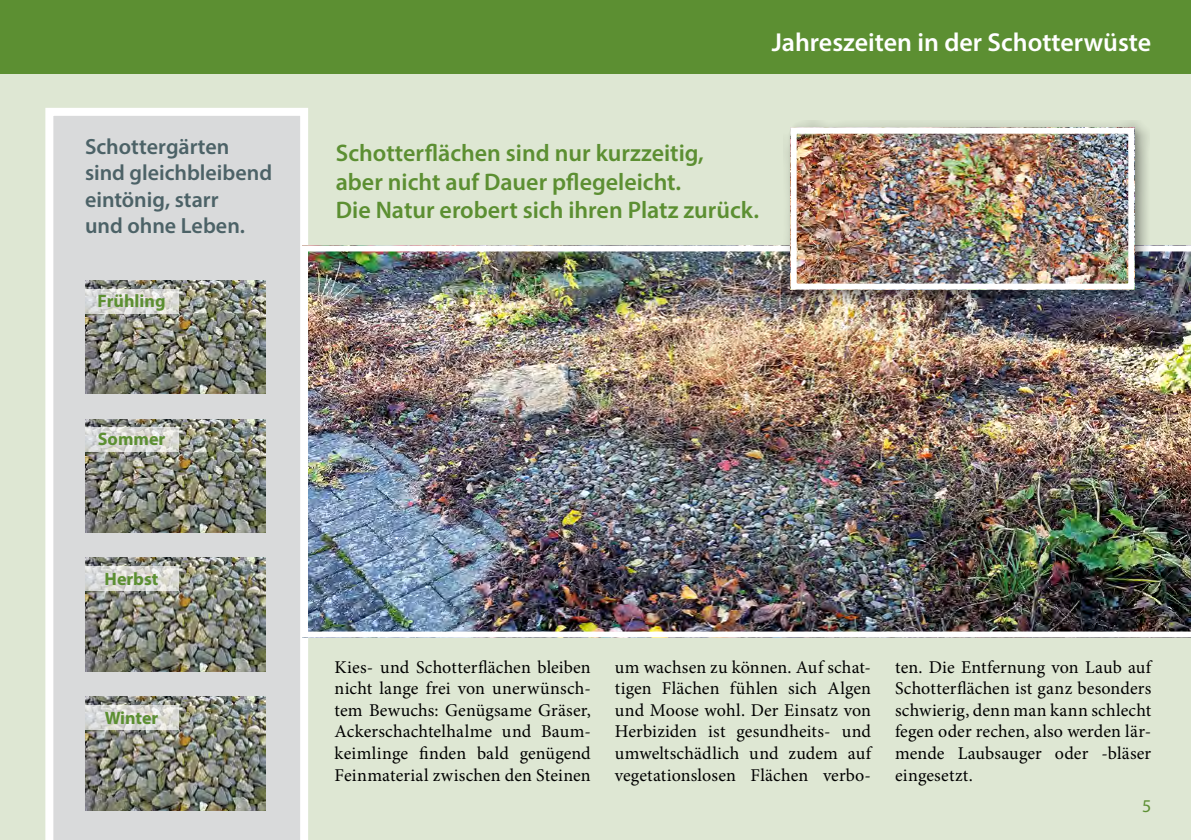
<style>
.page{position:relative;width:1191px;height:840px;background:#fff}
.page>*{position:absolute;margin:0;border:0;box-sizing:border-box;transform-origin:0 0}
.t1{font:600 26px "Myriad Pro";color:#fff}
.t2{font:600 24px/28.8px "Myriad Pro";color:#5c8f32}
.t3{font:600 22px/26.4px "Myriad Pro";color:#4c6267}
.t4{font:18px/21.6px "Minion Pro";letter-spacing:.005em;color:#000;text-align:justify}
.t5{font:700 18px "Myriad Pro";color:#5c8f32}
.t6{font:18px "Myriad Pro";color:#5c8f32}
</style>
<div class="page">
<div style="left:0;top:0;width:1191px;height:839px;background:#dee7d3"></div>
<div style="left:0;top:0;width:1191px;height:74px;background:#5c8f32"></div>
<svg style="left:45px;top:108px;width:263px;height:731px"></svg>
<img style="left:85px;top:280px;width:181px;height:113px">
<svg style="left:85px;top:289px;width:93px;height:24px"></svg>
<img style="left:85px;top:419px;width:181px;height:113px">
<svg style="left:85px;top:427px;width:93px;height:24px"></svg>
<img style="left:85px;top:557px;width:181px;height:113px">
<svg style="left:85px;top:566px;width:93px;height:24px"></svg>
<img style="left:85px;top:696px;width:181px;height:113px">
<svg style="left:85px;top:705px;width:93px;height:24px"></svg>
<img style="left:302px;top:245px;width:889px;height:392px">
<div style="left:783px;top:120px;width:366px;height:185px;background:#000;opacity:.5"></div>
<img style="left:797px;top:135px;width:330px;height:147px">
<div style="left:790px;top:128px;width:344px;height:161px;border:6px solid #fff"></div>
<p class="t3" style="left:85px;top:133px;width:189px">Schottergärten sind gleichbleibend eintönig, starr<br>und ohne Leben.</p>
<p class="t5" style="left:98px;top:289px;width:69px">Frühling</p>
<p class="t5" style="left:98px;top:427px;width:69px">Sommer</p>
<p class="t5" style="left:105px;top:566px;width:55px">Herbst</p>
<p class="t5" style="left:105px;top:705px;width:55px">Winter</p>
<h1 class="t1" style="left:771px;top:26px;width:381px">Jahreszeiten in der Schotterwüste</h1>
<h2 class="t2" style="left:336px;top:138px;width:425px">Schotterflächen sind nur kurzzeitig,<br>aber nicht auf Dauer pflegeleicht.<br>Die Natur erobert sich ihren Platz zurück.</h2>
<p class="t4" style="left:334px;top:655px;width:258px">Kies- und Schotterflächen bleiben nicht lange frei von unerwünsch&shy;tem Bewuchs: Genügsame Gräser, Ackerschachtelhalme und Baum&shy;keimlinge finden bald genügend Feinmaterial zwischen den Steinen</p>
<p class="t4" style="left:615px;top:655px;width:258px">um wachsen zu können. Auf schat&shy;tigen Flächen fühlen sich Algen und Moose wohl. Der Einsatz von Herbiziden ist gesundheits- und umweltschädlich und zudem auf vegetationslosen Flächen verbo-</p>
<p class="t4" style="left:895px;top:655px;width:258px">ten. Die Entfernung von Laub auf Schotterflächen ist ganz besonders schwierig, denn man kann schlecht fegen oder rechen, also werden lär&shy;mende Laubsauger oder -bläser eingesetzt.</p>
<p class="t6" style="left:1142px;top:794px;width:11px">5</p>
</div>
